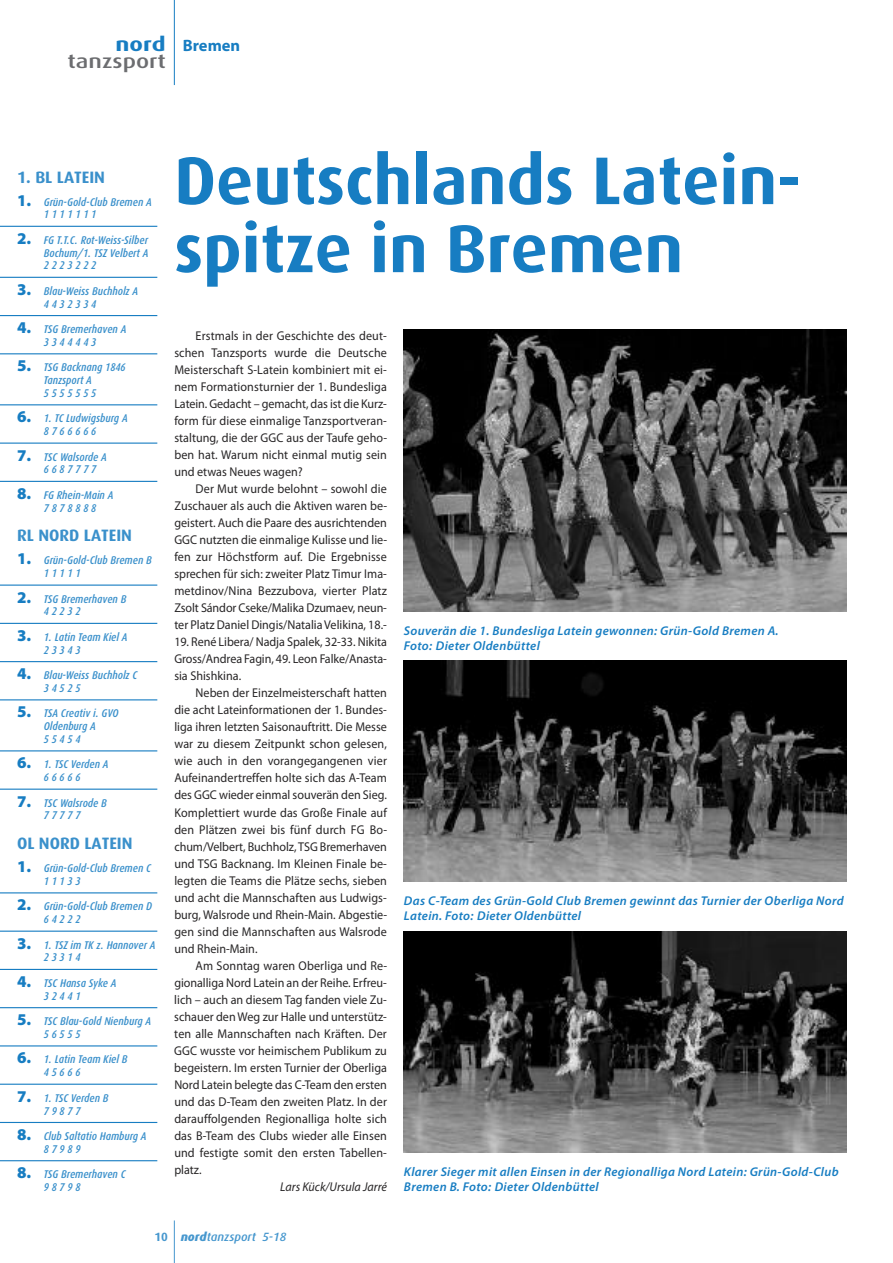
<style>
.page{position:relative;width:893px;height:1263px;background:#fff}
.page>*{position:absolute;margin:0;border:0;box-sizing:border-box;transform-origin:0 0}
.t1{font:700 67.5px/68.1px "Dax";color:#177dc2}
.t2{font:500 19.5px "Dax";color:#6c6d70;scale:1.25 1}
.t3{font:700 19.5px "Dax";color:#177dc2;scale:1.25 1}
.t4{font:700 16.5px "Dax";color:#3a90cb}
.t5{font:700 16.5px "Myriad Pro";color:#177dc2}
.t6{font:12.75px/17px "Myriad Pro";color:#272526;text-align:justify;scale:.95 1}
.t7{font:italic 600 12.75px/14.9px "Myriad Pro";letter-spacing:.025em;color:#177dc2}
.t8{font:italic 12.75px "Myriad Pro";color:#272526;scale:.95 1}
.t9{font:italic 500 12px "Dax";color:#4697ce}
.t10{font:italic 500 11.25px/12.8px "Dax Condensed";color:#3a90cb}
.s1{font-family:"Myriad Pro";font-weight:900;font-style:normal;font-size:16.5px;color:#177dc2}
.s2{font-weight:700;font-style:normal}
.s3{font-weight:800}
</style>
<div class="page">
<hr style="left:174px;top:1220px;width:1px;height:43px;background:#4697ce">
<hr style="left:174px;top:0;width:1px;height:85px;background:#177dc2">
<hr style="left:0;top:226px;width:157px;height:1px;background:#177dc2">
<hr style="left:0;top:277px;width:157px;height:1px;background:#177dc2">
<hr style="left:0;top:315px;width:157px;height:1px;background:#177dc2">
<hr style="left:0;top:353px;width:157px;height:1px;background:#177dc2">
<hr style="left:0;top:404px;width:157px;height:1px;background:#177dc2">
<hr style="left:0;top:442px;width:157px;height:2px;background:#177dc2">
<hr style="left:0;top:481px;width:157px;height:1px;background:#177dc2">
<hr style="left:0;top:584px;width:157px;height:2px;background:#177dc2">
<hr style="left:0;top:623px;width:157px;height:1px;background:#177dc2">
<hr style="left:0;top:661px;width:157px;height:1px;background:#177dc2">
<hr style="left:0;top:699px;width:157px;height:1px;background:#177dc2">
<hr style="left:0;top:750px;width:157px;height:1px;background:#177dc2">
<hr style="left:0;top:789px;width:157px;height:1px;background:#177dc2">
<hr style="left:0;top:892px;width:157px;height:1px;background:#177dc2">
<hr style="left:0;top:930px;width:157px;height:2px;background:#177dc2">
<hr style="left:0;top:969px;width:157px;height:1px;background:#177dc2">
<hr style="left:0;top:1007px;width:157px;height:1px;background:#177dc2">
<hr style="left:0;top:1045px;width:157px;height:1px;background:#177dc2">
<hr style="left:0;top:1084px;width:157px;height:1px;background:#177dc2">
<hr style="left:0;top:1122px;width:157px;height:1px;background:#177dc2">
<hr style="left:0;top:1160px;width:157px;height:1px;background:#177dc2">
<img style="left:404px;top:329px;width:442px;height:282px">
<img style="left:404px;top:661px;width:442px;height:221px">
<img style="left:404px;top:932px;width:442px;height:221px">
<h2 class="t3" style="left:116px;top:33px;width:42px">nord</h2>
<h2 class="t2" style="left:68px;top:50px;width:80px">tanzsport</h2>
<p class="t5" style="left:183px;top:39px;width:59px">Bremen</p>
<p class="t4" style="left:17px;top:168px;width:90px">1. BL LATEIN</p>
<p class="t10" style="left:44px;top:195px;width:109px;text-indent:-27px"><span class="s1">1.</span> Grün-Gold-Club Bremen A<br>1111111</p>
<p class="t10" style="left:44px;top:234px;width:106px;text-align:justify;text-indent:-27px"><span class="s1">2.</span> FG T.T.C. Rot-Weiss-Silber Bochum/1. TSZ Velbert A 2223222</p>
<p class="t10" style="left:44px;top:285px;width:96px;text-indent:-27px"><span class="s1">3.</span> Blau-Weiss Buchholz A<br>4432334</p>
<p class="t10" style="left:17px;top:323px;width:111px;text-align:center"><span class="s1">4.</span> TSG Bremerhaven A<br>3344443</p>
<p class="t10" style="left:44px;top:361px;width:83px;text-indent:-27px"><span class="s1">5.</span> TSG Backnang 1846<br>Tanzsport A<br>5555555</p>
<p class="t10" style="left:17px;top:412px;width:112px;text-align:center"><span class="s1">6.</span> 1. TC Ludwigsburg A<br>8766666</p>
<p class="t10" style="left:44px;top:450px;width:65px;text-indent:-27px"><span class="s1">7.</span> TSC Walsorde A<br>6687777</p>
<p class="t10" style="left:44px;top:489px;width:71px;text-indent:-27px"><span class="s1">8.</span> FG Rhein-Main A<br>7878888</p>
<p class="t4" style="left:17px;top:526px;width:117px">RL NORD LATEIN</p>
<p class="t10" style="left:44px;top:554px;width:109px;text-indent:-27px"><span class="s1">1.</span> Grün-Gold-Club Bremen B<br>11111</p>
<p class="t10" style="left:44px;top:592px;width:84px;text-indent:-27px"><span class="s1">2.</span> TSG Bremerhaven B<br>42232</p>
<p class="t10" style="left:44px;top:631px;width:85px;text-indent:-27px"><span class="s1">3.</span> 1. Latin Team Kiel A<br>23343</p>
<p class="t10" style="left:44px;top:669px;width:95px;text-indent:-27px"><span class="s1">4.</span> Blau-Weiss Buchholz C<br>34525</p>
<p class="t10" style="left:44px;top:707px;width:76px;text-indent:-27px"><span class="s1">5.</span> TSA Creativ i. GVO<br>Oldenburg A<br>55454</p>
<p class="t10" style="left:17px;top:758px;width:93px;text-align:center"><span class="s1">6.</span> 1. TSC Verden A<br>66666</p>
<p class="t10" style="left:17px;top:796px;width:91px;text-align:center"><span class="s1">7.</span> TSC Walsrode B<br>77777</p>
<p class="t4" style="left:17px;top:834px;width:117px">OL NORD LATEIN</p>
<p class="t10" style="left:44px;top:862px;width:109px;text-indent:-27px"><span class="s1">1.</span> Grün-Gold-Club Bremen C<br>11133</p>
<p class="t10" style="left:44px;top:900px;width:110px;text-indent:-27px"><span class="s1">2.</span> Grün-Gold-Club Bremen D<br>64222</p>
<p class="t10" style="left:44px;top:938px;width:113px;text-indent:-27px"><span class="s1">3.</span> 1. TSZ im TK z. Hannover A<br>23314</p>
<p class="t10" style="left:44px;top:977px;width:74px;text-indent:-27px"><span class="s1">4.</span> TSC Hansa Syke A<br>32441</p>
<p class="t10" style="left:44px;top:1015px;width:109px;text-indent:-27px"><span class="s1">5.</span> TSC Blau-Gold Nienburg A<br>56555</p>
<p class="t10" style="left:44px;top:1053px;width:85px;text-indent:-27px"><span class="s1">6.</span> 1. Latin Team Kiel B<br>45666</p>
<p class="t10" style="left:17px;top:1091px;width:93px;text-align:center"><span class="s1">7.</span> 1. TSC Verden B<br>79877</p>
<p class="t10" style="left:44px;top:1130px;width:104px;text-indent:-27px"><span class="s1">8.</span> Club Saltatio Hamburg A<br>87989</p>
<p class="t10" style="left:44px;top:1168px;width:83px;text-indent:-27px"><span class="s1">8.</span> TSG Bremerhaven C<br>98798</p>
<h1 class="t1" style="left:174px;top:147px;width:628px">Deutschlands Latein&shy;spitze in Bremen</h1>
<p class="t6" style="left:174px;top:328px;width:225px;text-indent:21px">Erstmals in der Geschichte des deut&shy;schen Tanzsports wurde die Deutsche Meisterschaft S-Latein kombiniert mit ei&shy;nem Formationsturnier der 1. Bundesliga Latein. Gedacht – gemacht, das ist die Kurz&shy;form für diese einmalige Tanzsportveran&shy;staltung, die der GGC aus der Taufe geho&shy;ben hat. Warum nicht einmal mutig sein und etwas Neues wagen?</p>
<p class="t6" style="left:174px;top:482px;width:226px;text-indent:21px">Der Mut wurde belohnt – sowohl die Zuschauer als auch die Aktiven waren be&shy;geistert. Auch die Paare des ausrichtenden GGC nutzten die einmalige Kulisse und lie&shy;fen zur Höchstform auf. Die Ergebnisse sprechen für sich: zweiter Platz Timur Ima&shy;metdinov/Nina Bezzubova, vierter Platz Zsolt Sándor Cseke/Malika Dzumaev, neun&shy;ter Platz Daniel Dingis/Natalia Velikina, 18.-</p>
<p class="t6" style="left:174px;top:635px;width:225px">19. René Libera/ Nadja Spalek, 32-33. Nikita Gross/Andrea Fagin, 49. Leon Falke/Anasta&shy;sia Shishkina.</p>
<p class="t6" style="left:174px;top:686px;width:226px;text-indent:21px">Neben der Einzelmeisterschaft hatten die acht Lateinformationen der 1. Bundes&shy;liga ihren letzten Saisonauftritt. Die Messe war zu diesem Zeitpunkt schon gelesen, wie auch in den vorangegangenen vier Aufeinandertreffen holte sich das A-Team des GGC wieder einmal souverän den Sieg.<br>Komplettiert wurde das Große Finale auf den Plätzen zwei bis fünf durch FG Bo&shy;chum/Velbert, Buchholz, TSG Bremerhaven und TSG Backnang. Im Kleinen Finale be&shy;legten die Teams die Plätze sechs, sieben und acht die Mannschaften aus Ludwigs&shy;burg, Walsrode und Rhein-Main. Abgestie&shy;gen sind die Mannschaften aus Walsrode und Rhein-Main.</p>
<p class="t6" style="left:174px;top:958px;width:226px;text-indent:21px">Am Sonntag waren Oberliga und Re&shy;gionalliga Nord Latein an der Reihe. Erfreu&shy;lich – auch an diesem Tag fanden viele Zu&shy;schauer den Weg zur Halle und unterstütz&shy;ten alle Mannschaften nach Kräften. Der GGC wusste vor heimischem Publikum zu begeistern. Im ersten Turnier der Oberliga Nord Latein belegte das C-Team den ersten und das D-Team den zweiten Platz. In der darauffolgenden Regionalliga holte sich das B-Team des Clubs wieder alle Einsen und festigte somit den ersten Tabellen&shy;platz.</p>
<p class="t8" style="left:280px;top:1182px;width:114px">Lars Kück/Ursula Jarré</p>
<p class="t7" style="left:404px;top:624px;width:376px">Souverän die 1. Bundesliga Latein gewonnen: Grün-Gold Bremen A.<br>Foto: Dieter Oldenbüttel</p>
<p class="t7" style="left:404px;top:894px;width:441px">Das C-Team des Grün-Gold Club Bremen gewinnt das Turnier der Oberliga Nord<br>Latein. Foto: Dieter Oldenbüttel</p>
<p class="t7" style="left:404px;top:1165px;width:436px">Klarer Sieger mit allen Einsen in der Regionalliga Nord Latein: Grün-Gold-Club<br>Bremen B. Foto: Dieter Oldenbüttel</p>
<p class="t9" style="left:154px;top:1230px;width:133px"><span class="s2">10</span> <span class="s3">nord</span>tanzsport 5-18</p>
</div>
